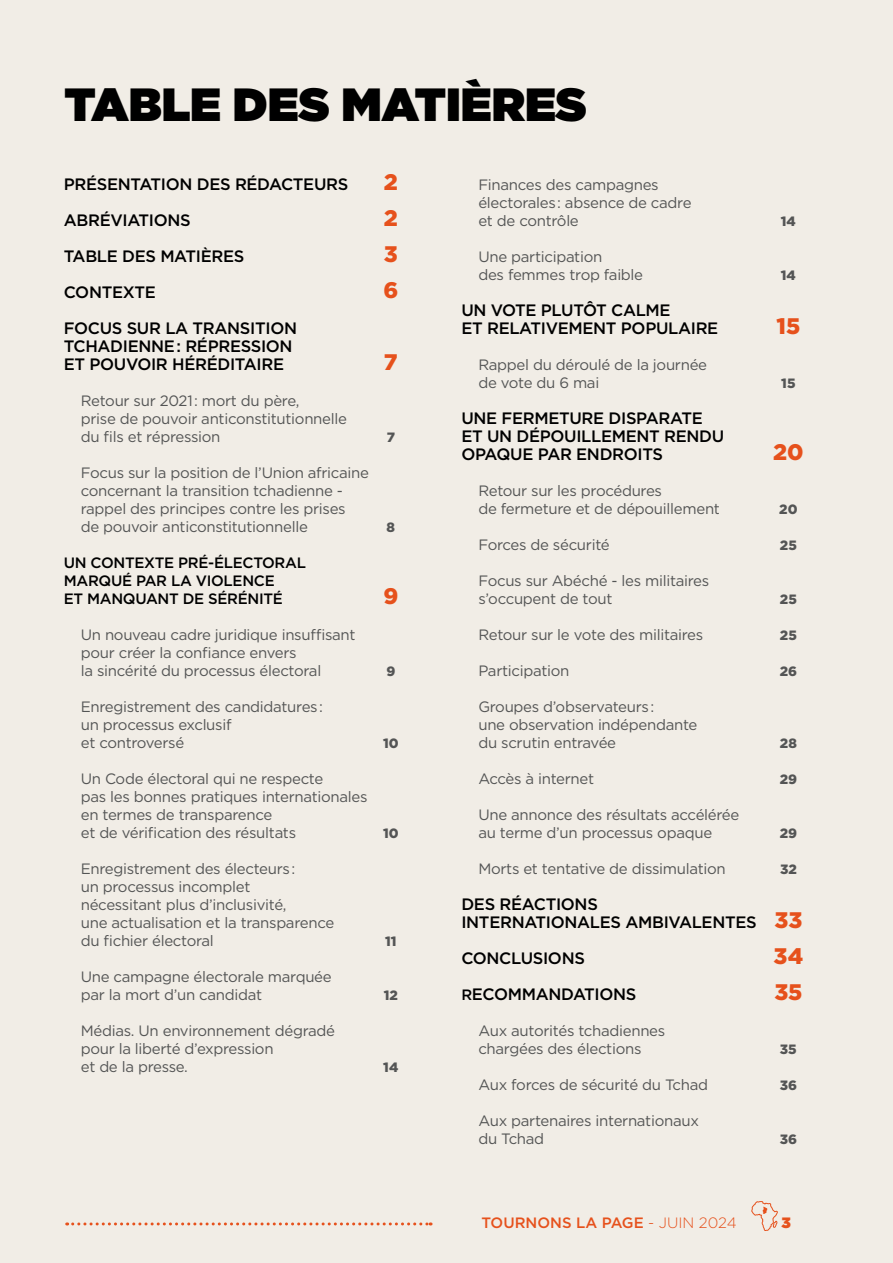
<style>
.page{position:relative;width:893px;height:1263px;background:#f1ede6}
.page>*{position:absolute;margin:0;border:0;box-sizing:border-box;transform-origin:0 0}
.t1{font:900 46.5px "Gotham";color:#000}
.t2{font:900 22.5px "Gotham";color:#e6511c}
.t3{font:500 16.5px/18px "Gotham";letter-spacing:-.02em;color:#000}
.t4{font:15px/18px "Gotham";letter-spacing:-.02em;color:#545555}
.t5{font:500 15px/18px "Gotham";letter-spacing:-.02em;color:#000}
.t6{font:500 15px "Gotham";color:#e6511c}
.t7{font:900 15px "Gotham";color:#e6511c}
.t8{font:900 13.5px "Gotham";color:#545555}
.s1{font-weight:900;font-size:22.5px;color:#e6511c}
.s2{font-size:15px}
.s3{font-weight:300}
</style>
<div class="page">
<svg style="left:67px;top:1222px;width:364px;height:3px"></svg>
<svg style="left:751px;top:1201px;width:27px;height:30px"></svg>
<h1 class="t1" style="left:64px;top:71px;width:524px">TABLE DES MATIÈRES</h1>
<p class="t3" style="left:64px;top:175px;width:286px">PRÉSENTATION DES RÉDACTEURS</p>
<h2 class="t2" style="left:384px;top:166px;width:16px">2</h2>
<p class="t3" style="left:64px;top:211px;width:129px">ABRÉVIATIONS</p>
<h2 class="t2" style="left:384px;top:202px;width:16px">2</h2>
<p class="t3" style="left:64px;top:247px;width:182px">TABLE DES MATIÈRES</p>
<h2 class="t2" style="left:384px;top:238px;width:15px">3</h2>
<p class="t3" style="left:64px;top:283px;width:94px">CONTEXTE</p>
<h2 class="t2" style="left:383px;top:274px;width:16px">6</h2>
<p class="t3" style="left:64px;top:319px;width:235px">FOCUS SUR LA TRANSITION<br>TCHADIENNE : RÉPRESSION<br>ET POUVOIR HÉRÉDITAIRE</p>
<h2 class="t2" style="left:384px;top:346px;width:15px">7</h2>
<p class="t4" style="left:81px;top:391px;width:268px">Retour sur 2021 : mort du père,<br>prise de pouvoir anticonstitutionnelle du fils et répression</p>
<p class="t4" style="left:81px;top:463px;width:290px">Focus sur la position de l’Union africaine concernant la transition tchadienne - rappel des principes contre les prises<br>de pouvoir anticonstitutionnelle</p>
<p class="t8" style="left:387px;top:428px;width:10px">7</p>
<p class="t8" style="left:387px;top:518px;width:10px">8</p>
<p class="t4" style="left:478px;top:175px;width:215px">Finances des campagnes électorales : absence de cadre et de contrôle</p>
<p class="t4" style="left:478px;top:247px;width:166px">Une participation<br>des femmes trop faible</p>
<p class="t3" style="left:461px;top:301px;width:258px">UN VOTE PLUTÔT CALME<br>ET RELATIVEMENT POPULAIRE</p>
<p class="t4" style="left:478px;top:355px;width:230px">Rappel du déroulé de la journée de vote du 6 mai</p>
<p class="t3" style="left:461px;top:409px;width:264px">UNE FERMETURE DISPARATE<br>ET UN DÉPOUILLEMENT RENDU<br>OPAQUE PAR ENDROITS</p>
<p class="t4" style="left:478px;top:481px;width:243px">Retour sur les procédures<br>de fermeture et de dépouillement</p>
<p class="t8" style="left:781px;top:212px;width:16px">14</p>
<p class="t8" style="left:781px;top:266px;width:16px">14</p>
<h2 class="t2" style="left:777px;top:310px;width:25px">15</h2>
<p class="t8" style="left:781px;top:374px;width:16px">15</p>
<h2 class="t2" style="left:773px;top:436px;width:32px">20</h2>
<p class="t8" style="left:779px;top:500px;width:20px">20</p>
<p class="t5" style="left:64px;top:553px;width:244px">UN CONTEXTE PRÉ-ÉLECTORAL<br>MARQUÉ PAR LA VIOLENCE<br>ET MANQUANT DE SÉRÉNITÉ</p>
<p class="t4" style="left:81px;top:625px;width:276px">Un nouveau cadre juridique insuffisant pour créer la confiance envers<br>la sincérité du processus électoral</p>
<p class="t4" style="left:81px;top:697px;width:244px">Enregistrement des candidatures : un processus exclusif<br>et controversé</p>
<p class="t4" style="left:81px;top:769px;width:288px">Un Code électoral qui ne respecte<br>pas les bonnes pratiques internationales en termes de transparence<br>et de vérification des résultats</p>
<p class="t4" style="left:81px;top:859px;width:255px">Enregistrement des électeurs :<br>un processus incomplet nécessitant plus d’inclusivité,<br>une actualisation et la transparence du fichier électoral</p>
<p class="t4" style="left:81px;top:967px;width:252px">Une campagne électorale marquée par la mort d’un candidat</p>
<p class="t4" style="left:81px;top:1021px;width:256px">Médias. Un environnement dégradé pour la liberté d’expression<br>et de la presse.</p>
<h2 class="t2" style="left:383px;top:580px;width:16px">9</h2>
<p class="t8" style="left:386px;top:662px;width:10px">9</p>
<p class="t8" style="left:383px;top:734px;width:17px">10</p>
<p class="t8" style="left:383px;top:824px;width:17px">10</p>
<p class="t8" style="left:385px;top:932px;width:13px">11</p>
<p class="t8" style="left:384px;top:986px;width:16px">12</p>
<p class="t8" style="left:383px;top:1058px;width:16px">14</p>
<p class="t4" style="left:478px;top:535px;width:133px">Forces de sécurité</p>
<p class="t8" style="left:780px;top:536px;width:18px">25</p>
<p class="t4" style="left:478px;top:571px;width:232px">Focus sur Abéché - les militaires s’occupent de tout</p>
<p class="t8" style="left:780px;top:590px;width:18px">25</p>
<p class="t4" style="left:478px;top:625px;width:226px">Retour sur le vote des militaires</p>
<p class="t8" style="left:780px;top:626px;width:18px">25</p>
<p class="t4" style="left:478px;top:661px;width:93px">Participation</p>
<p class="t8" style="left:780px;top:662px;width:19px">26</p>
<p class="t4" style="left:478px;top:697px;width:221px">Groupes d’observateurs :<br>une observation indépendante du scrutin entravée</p>
<p class="t8" style="left:780px;top:734px;width:18px">28</p>
<p class="t4" style="left:478px;top:769px;width:117px">Accès à internet</p>
<p class="t8" style="left:780px;top:770px;width:19px">29</p>
<p class="t4" style="left:478px;top:805px;width:262px">Une annonce des résultats accélérée au terme d’un processus opaque</p>
<p class="t8" style="left:780px;top:824px;width:19px">29</p>
<p class="t4" style="left:478px;top:859px;width:249px">Morts et tentative de dissimulation</p>
<p class="t8" style="left:780px;top:860px;width:18px">32</p>
<p class="t3" style="left:461px;top:895px;width:342px">DES RÉACTIONS<br>INTERNATIONALES AMBIVALENTES <span class="s1">33</span></p>
<p class="t3" style="left:461px;top:949px;width:125px">CONCLUSIONS</p>
<h2 class="t2" style="left:774px;top:940px;width:31px">34</h2>
<p class="t3" style="left:461px;top:985px;width:177px"><span class="s2">R</span>ECOMMANDATIONS</p>
<h2 class="t2" style="left:774px;top:976px;width:30px">35</h2>
<p class="t4" style="left:478px;top:1021px;width:188px">Aux autorités tchadiennes chargées des élections</p>
<p class="t8" style="left:780px;top:1040px;width:18px">35</p>
<p class="t4" style="left:478px;top:1075px;width:231px">Aux forces de sécurité du Tchad</p>
<p class="t8" style="left:780px;top:1076px;width:19px">36</p>
<p class="t4" style="left:478px;top:1111px;width:222px">Aux partenaires internationaux du Tchad</p>
<p class="t8" style="left:780px;top:1130px;width:19px">36</p>
<p class="t6" style="left:481px;top:1212px;width:257px">TOURNONS LA PAGE <span class="s3">- JUIN 2024</span></p>
<p class="t7" style="left:781px;top:1211px;width:11px">3</p>
</div>
